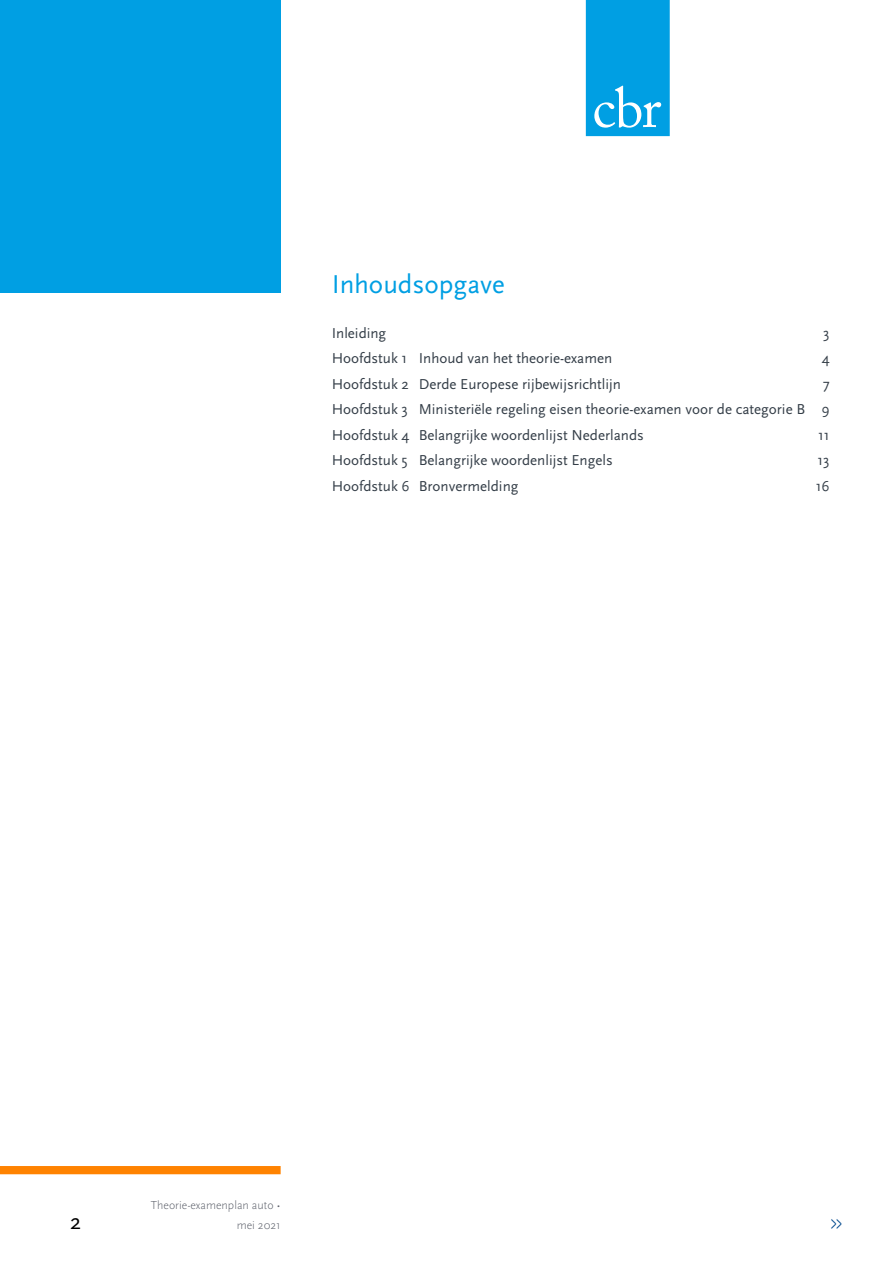
<style>
.page{position:relative;width:893px;height:1263px;background:#fff}
.page>*{position:absolute;margin:0;border:0;box-sizing:border-box;transform-origin:0 0}
.t1{font:27px "Scala Sans Pro";color:#009fe3}
.t2{font:22.5px "Scala Sans Pro";color:#000}
.t3{font:15px/25.5px "Scala Sans Pro";color:#333d47;text-align:justify}
.t4{font:300 12px/19.5px "Scala Sans Pro";color:#5c606a;text-align:right}
</style>
<div class="page">
<div style="left:0;top:0;width:281px;height:292px;background:#009fe3"></div>
<svg style="left:586px;top:0;width:84px;height:136px;background:#0ea4e4"></svg>
<div style="left:0;top:1166px;width:281px;height:8px;background:#ff8300"></div>
<h1 class="t1" style="left:332px;top:266px;width:175px">Inhoudsopgave</h1>
<p class="t3" style="left:332px;top:319px;width:56px">Inleiding</p>
<p class="t3" style="left:823px;top:319px;width:8px">3</p>
<p class="t3" style="left:332px;top:345px;width:282px">Hoofdstuk 1 Inhoud van het theorie-examen</p>
<p class="t3" style="left:822px;top:345px;width:9px">4</p>
<p class="t3" style="left:332px;top:370px;width:291px">Hoofdstuk 2 Derde Europese rijbewijsrichtlijn</p>
<p class="t3" style="left:332px;top:370px;width:500px;text-indent:491px">7<br>Hoofdstuk 3 Ministeriële regeling eisen theorie-examen voor de categorie B 9<br>Hoofdstuk 4 Belangrijke woordenlijst Nederlands</p>
<p class="t3" style="left:818px;top:421px;width:13px">11</p>
<p class="t3" style="left:332px;top:447px;width:283px">Hoofdstuk 5 Belangrijke woordenlijst Engels</p>
<p class="t3" style="left:817px;top:447px;width:14px">13</p>
<p class="t3" style="left:332px;top:472px;width:188px">Hoofdstuk 6 Bronvermelding</p>
<p class="t3" style="left:816px;top:472px;width:16px">16</p>
<h2 class="t2" style="left:70px;top:1206px;width:13px">2</h2>
<p class="t4" style="left:151px;top:1195px;width:131px">Theorie-examenplan auto • mei 2021</p>
</div>
